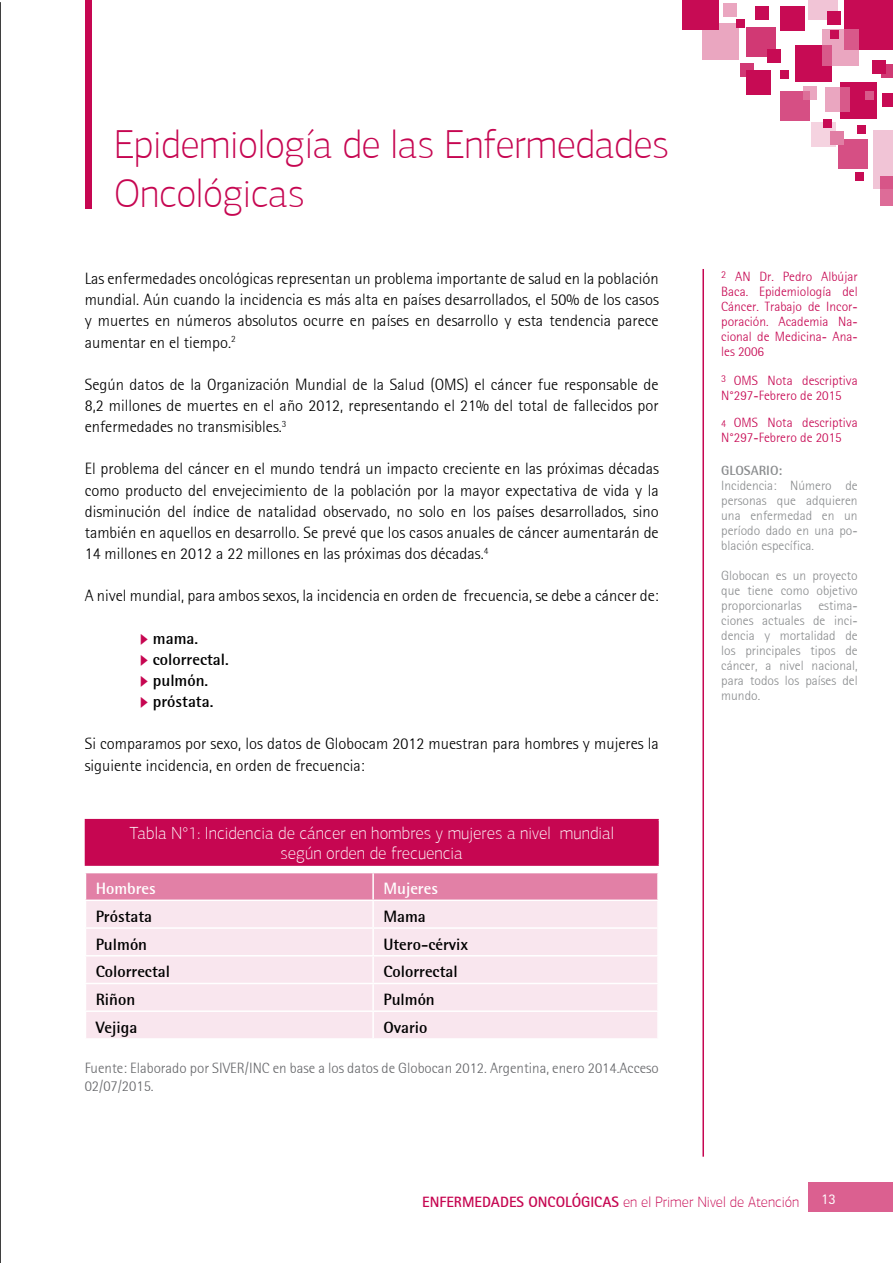
<style>
.page{position:relative;width:893px;height:1263px;background:#fff}
.page>*{position:absolute;margin:0;border:0;box-sizing:border-box;transform-origin:0 0}
.t1{font:100 40.5px/48.6px "PF Agora Sans Pro";letter-spacing:-.01em;color:#c60651}
.t2{font:100 17.55px/20.2px "PF Agora Sans Pro";color:#fff;text-align:center}
.t3{font:300 16.5px/21.1px "AT Rotis Semi Sans";color:#000;text-align:justify}
.t4{font:700 16.5px "AT Rotis Semi Sans";color:#000}
.t5{font:700 16.5px "AT Rotis Semi Sans";color:#fff}
.t6{font:300 15px/18px "AT Rotis Semi Sans";color:#67686b}
.t7{font:100 15px "PF Agora Sans Pro";color:#c60651}
.t8{font:14.85px "AT Rotis Sans Serif";color:#fff}
.t9{font:300 13.5px/15px "AT Rotis Semi Sans";color:#8a8c8e;text-align:justify}
.t10{font:300 13.5px/14.9px "AT Rotis Semi Sans";color:#c60651}
.t11{font:700 13.5px "AT Rotis Semi Sans";color:#8a8c8e}
.s1{color:#c60651}
.s2{font-size:10.5px}
.s3{font-family:"AT Rotis Sans Serif";font-weight:700}
</style>
<div class="page">
<hr style="left:0;top:2px;width:1px;height:1261px;background:#000">
<div style="left:809px;top:1182px;width:84px;height:30px;background:#db6090"></div>
<hr style="left:702px;top:269px;width:2px;height:888px;background:#c60651">
<div style="left:85px;top:820px;width:573px;height:45px;background:#c60651"></div>
<hr style="left:85px;top:819px;width:574px;height:1px;background:#c60651">
<hr style="left:657px;top:820px;width:2px;height:44px;background:#c60651">
<hr style="left:85px;top:864px;width:574px;height:2px;background:#c60651">
<svg style="left:85px;top:873px;width:573px;height:165px;background:#f5d6e3"></svg>
<hr style="left:373px;top:1010px;width:286px;height:2px;background:#fff">
<hr style="left:372px;top:1012px;width:2px;height:26px;background:#fff">
<hr style="left:657px;top:1012px;width:2px;height:26px;background:#fff">
<div style="left:840px;top:82px;width:37px;height:37px;background:#c70b54"></div>
<div style="left:795px;top:45px;width:37px;height:36px;background:#c70b54"></div>
<div style="left:844px;top:0;width:49px;height:50px;background:#c70b54"></div>
<div style="left:873px;top:131px;width:20px;height:58px;background:#f1c4d6"></div>
<div style="left:808px;top:0;width:29px;height:19px;background:#f1c4d6"></div>
<div style="left:838px;top:139px;width:29px;height:29px;background:#d64f84"></div>
<div style="left:780px;top:91px;width:29px;height:30px;background:#d64f84"></div>
<div style="left:747px;top:28px;width:29px;height:29px;background:#d13974"></div>
<div style="left:781px;top:6px;width:24px;height:24px;background:#c70b54"></div>
<div style="left:746px;top:70px;width:24px;height:24px;background:#c70b54"></div>
<svg style="left:826px;top:87px;width:24px;height:24px"></svg>
<div style="left:812px;top:123px;width:24px;height:24px;background:#f5d3e0"></div>
<svg style="left:803px;top:86px;width:13px;height:13px"></svg>
<div style="left:872px;top:60px;width:13px;height:14px;background:#c70b54"></div>
<svg style="left:881px;top:64px;width:12px;height:14px"></svg>
<div style="left:755px;top:6px;width:14px;height:14px;background:#c70b54"></div>
<div style="left:882px;top:93px;width:11px;height:14px;background:#c70b54"></div>
<div style="left:723px;top:3px;width:14px;height:14px;background:#eaa6c0"></div>
<div style="left:830px;top:131px;width:14px;height:14px;background:#e17ea4"></div>
<div style="left:827px;top:11px;width:13px;height:13px;background:#c70b54"></div>
<div style="left:767px;top:49px;width:14px;height:14px;background:#c70b54"></div>
<svg style="left:822px;top:29px;width:37px;height:36px"></svg>
<div style="left:702px;top:23px;width:36px;height:37px;background:#eaa6c0"></div>
<div style="left:823px;top:119px;width:8px;height:9px;background:#c70b54"></div>
<div style="left:855px;top:172px;width:8px;height:9px;background:#c70b54"></div>
<div style="left:736px;top:19px;width:9px;height:8px;background:#c70b54"></div>
<div style="left:865px;top:91px;width:9px;height:9px;background:#d8598a"></div>
<div style="left:830px;top:30px;width:9px;height:9px;background:#c70b54"></div>
<div style="left:857px;top:125px;width:8px;height:9px;background:#c70b54"></div>
<div style="left:780px;top:70px;width:9px;height:8px;background:#c70b54"></div>
<div style="left:682px;top:0;width:37px;height:30px;background:#c70b54"></div>
<svg style="left:740px;top:63px;width:14px;height:14px"></svg>
<svg style="left:880px;top:176px;width:13px;height:29px"></svg>
<div style="left:85px;top:0;width:6px;height:208px;background:#c60651"></div>
<h1 class="t1" style="left:114px;top:120px;width:557px">Epidemiología de las Enfermedades<br>Oncológicas</h1>
<p class="t3" style="left:85px;top:268px;width:576px">Las enfermedades oncológicas representan un problema importante de salud en la población mundial. Aún cuando la incidencia es más alta en países desarrollados, el 50% de los casos y muertes en números absolutos ocurre en países en desarrollo y esta tendencia parece aumentar en el tiempo.<sup>2</sup></p>
<p class="t3" style="left:85px;top:374px;width:575px">Según datos de la Organización Mundial de la Salud (OMS) el cáncer fue responsable de 8,2 millones de muertes en el año 2012, representando el 21% del total de fallecidos por enfermedades no transmisibles.<sup>3</sup></p>
<p class="t3" style="left:85px;top:458px;width:576px">El problema del cáncer en el mundo tendrá un impacto creciente en las próximas décadas como producto del envejecimiento de la población por la mayor expectativa de vida y la disminución del índice de natalidad observado, no solo en los países desarrollados, sino también en aquellos en desarrollo. Se prevé que los casos anuales de cáncer aumentarán de 14 millones en 2012 a 22 millones en las próximas dos décadas.<sup>4</sup></p>
<p class="t3" style="left:85px;top:585px;width:576px">A nivel mundial, para ambos sexos, la incidencia en orden de frecuencia, se debe a cáncer de:</p>
<p class="t4" style="left:140px;top:628px;width:60px"><span class="s1">◆</span> mama.</p>
<p class="t4" style="left:140px;top:649px;width:90px"><span class="s1">◆</span> colorrectal.</p>
<p class="t4" style="left:140px;top:670px;width:70px"><span class="s1">◆</span> pulmón.</p>
<p class="t4" style="left:140px;top:691px;width:75px"><span class="s1">◆</span> próstata.</p>
<p class="t3" style="left:85px;top:733px;width:576px">Si comparamos por sexo, los datos de Globocam 2012 muestran para hombres y mujeres la siguiente incidencia, en orden de frecuencia:</p>
<p class="t2" style="left:129px;top:823px;width:486px">Tabla N°1: Incidencia de cáncer en hombres y mujeres a nivel mundial según orden de frecuencia</p>
<p class="t5" style="left:96px;top:878px;width:62px">Hombres</p>
<p class="t5" style="left:383px;top:878px;width:56px">Mujeres</p>
<p class="t4" style="left:96px;top:906px;width:58px">Próstata</p>
<p class="t4" style="left:383px;top:906px;width:44px">Mama</p>
<p class="t4" style="left:96px;top:934px;width:53px">Pulmón</p>
<p class="t4" style="left:383px;top:934px;width:86px">Utero-cérvix</p>
<p class="t4" style="left:96px;top:962px;width:76px">Colorrectal</p>
<p class="t4" style="left:383px;top:962px;width:76px">Colorrectal</p>
<p class="t4" style="left:96px;top:989px;width:41px">Riñon</p>
<p class="t4" style="left:383px;top:989px;width:53px">Pulmón</p>
<p class="t4" style="left:96px;top:1017px;width:43px">Vejiga</p>
<p class="t4" style="left:383px;top:1017px;width:46px">Ovario</p>
<p class="t6" style="left:85px;top:1059px;width:576px">Fuente: Elaborado por SIVER/INC en base a los datos de Globocan 2012. Argentina, enero 2014.Acceso<br>02/07/2015.</p>
<p class="t10" style="left:721px;top:269px;width:138px;text-align:justify"><sup>2</sup> AN Dr. Pedro Albújar Baca. Epidemiología del Cáncer. Trabajo de Incor&shy;poración. Academia Na&shy;cional de Medicina- Ana&shy;les 2006</p>
<p class="t10" style="left:721px;top:373px;width:138px"><sup>3</sup> OMS Nota descriptiva<br>N°297-Febrero de 2015</p>
<p class="t10" style="left:721px;top:415px;width:138px"><span class="s2">4</span> OMS Nota descriptiva<br>N°297-Febrero de 2015</p>
<p class="t11" style="left:721px;top:462px;width:63px">GLOSARIO:</p>
<p class="t9" style="left:721px;top:477px;width:138px">Incidencia: Número de personas que adquieren una enfermedad en un período dado en una po&shy;blación específica.</p>
<p class="t9" style="left:721px;top:567px;width:138px">Globocan es un proyecto que tiene como objetivo proporcionarlas</p>
<p class="t9" style="left:721px;top:597px;width:138px;text-indent:97px">estima&shy;ciones actuales de inci&shy;dencia y mortalidad de los principales tipos de cáncer, a nivel nacional, para todos los países del mundo.</p>
<p class="t7" style="left:422px;top:1193px;width:379px"><span class="s3">ENFERMEDADES ONCOLÓGICAS</span> en el Primer Nivel de Atención</p>
<p class="t8" style="left:821px;top:1190px;width:16px">13</p>
</div>
